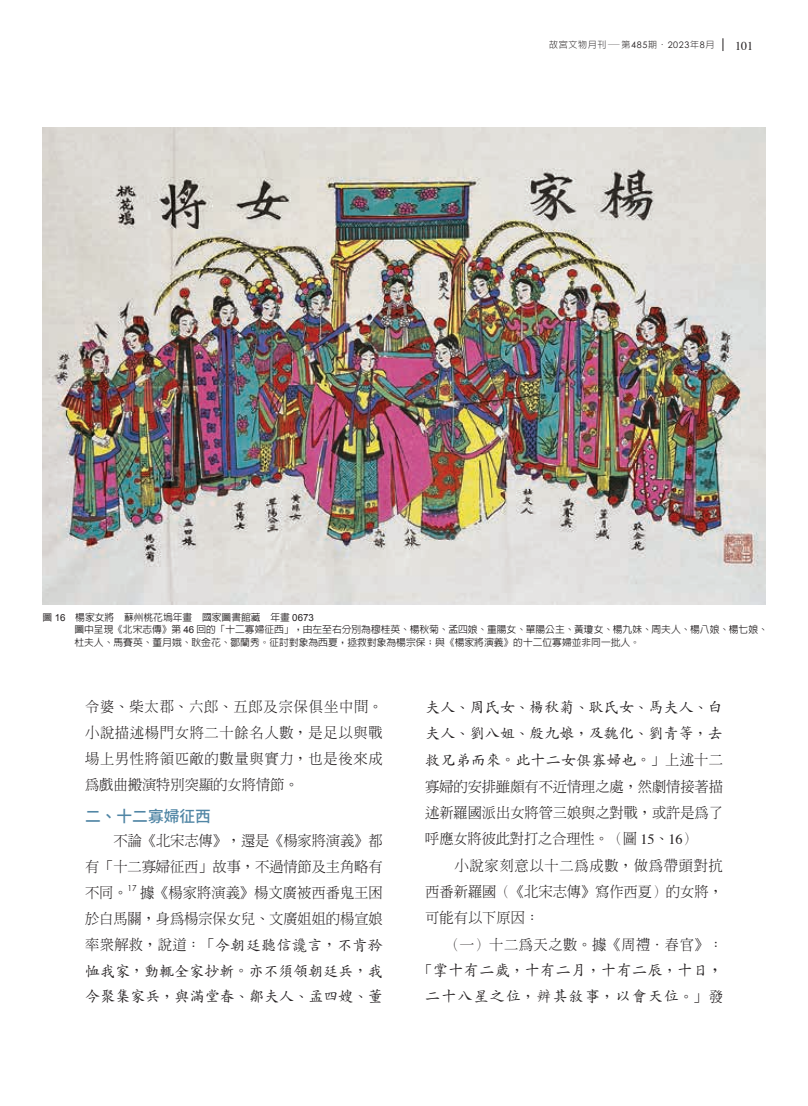
<style>
.page{position:relative;width:808px;height:1106px;background:#fff}
.page>*{position:absolute;margin:0;border:0;box-sizing:border-box;transform-origin:0 0}
.t1{font:500 15.75px "Noto Sans CJ Ktc";color:#5186a5}
.t2{font:500 15px/26.2px "AR Kai B5";letter-spacing:.015em;color:#231f20}
.t3{font:500 15px/26.2px "AR Kai B5";letter-spacing:.06em;color:#231f20;text-align:center}
.t4{font:300 14.25px/26px "AR Ming B5";color:#231f20;text-align:justify}
.t5{font:300 14.25px "AR Ming B5";letter-spacing:.035em;color:#231f20}
.t6{font:12px "Times";color:#231f20}
.t7{font:500 9.75px/12px "AR Hei B5";color:#231f20}
.t8{font:300 9px "AR Hei B5";letter-spacing:.075em;color:#231f20}
.t9{font:8.25px "Century Gothic";color:#231f20}
.s1{font-family:"Century Gothic";font-weight:400}
.s2{font-family:"Adobe Song Std"}
.s3{font-family:"Arial";font-weight:400}
.s4{font-family:"AR Kai B5";font-weight:500;font-size:15px}
.s5{font-family:"AR Ming B5";font-weight:300;font-size:14.25px}
.s6{font-family:"Times";font-weight:400}
</style>
<div class="page">
<svg style="left:723px;top:38px;width:1px;height:13px"></svg>
<img style="left:43px;top:128px;width:722px;height:476px">
<p class="t8" style="left:549px;top:40px;width:167px">故宮文物月刊—第<span class="s1">485</span>期<span class="s2">・</span><span class="s1">2023</span>年<span class="s1">8</span>月</p>
<p class="t6" style="left:735px;top:34px;width:19px">101</p>
<p class="t7" style="left:74px;top:612px;width:695px;text-indent:-32px">圖 <span class="s3">16</span> 楊家女將　蘇州桃花塢年畫　國家圖書館藏　年畫 <span class="s3">0673<br></span>圖中呈現《北宋志傳》第 <span class="s3">46</span> 回的「十二寡婦征西」，由左至右分別為穆桂英、楊秋菊、孟四娘、重陽女、單陽公主、黃瓊女、楊九妹、周夫人、楊八娘、楊七娘、杜夫人、馬賽英、董月娥、耿金花、鄒蘭秀。征討對象為西夏，拯救對象為楊宗保；與《楊家將演義》的十二位寡婦並非同一批人。</p>
<p class="t4" style="left:85px;top:694px;width:299px">令婆、柴太郡、六郎、五郎及宗保俱坐中間。小說描述楊門女將二十餘名人數，是足以與戰場上男性將領匹敵的數量與實力，也是後來成為戲曲搬演特別突顯的女將情節。</p>
<p class="t1" style="left:85px;top:807px;width:127px">二、十二寡婦征西</p>
<p class="t4" style="left:85px;top:828px;width:299px;text-indent:29px">不論《北宋志傳》，還是《楊家將演義》都有「十二寡婦征西」故事，不過情節及主角略有不同。</p>
<p class="t9" style="left:128px;top:883px;width:11px">17</p>
<p class="t4" style="left:85px;top:880px;width:299px;text-indent:55px">據《楊家將演義》楊文廣被西番鬼王困於白馬關，身為楊宗保女兒、文廣姐姐的楊宣娘率眾解救，說道：「<span class="s4">今朝廷聽信讒言</span>，<span class="s4">不肯矜</span></p>
<p class="t2" style="left:85px;top:957px;width:299px">恤我家<span class="s5">，</span>動輒全家抄斬<span class="s5">。</span>亦不須領朝廷兵<span class="s5">，</span>我今聚集家兵<span class="s5">，</span>與滿堂春<span class="s5">、</span>鄒夫人<span class="s5">、</span>孟四嫂<span class="s5">、</span>董</p>
<p class="t2" style="left:425px;top:694px;width:299px;text-align:justify">夫人<span class="s5">、</span>周氏女<span class="s5">、</span>楊秋菊<span class="s5">、</span>耿氏女<span class="s5">、</span>馬夫人<span class="s5">、</span>白夫人<span class="s5">、</span>劉八姐<span class="s5">、</span>殷九娘<span class="s5">，</span>及魏化<span class="s5">、</span>劉青等<span class="s5">，</span>去救兄弟而來<span class="s5">。</span>此十二女俱寡婦也<span class="s5">。」上述十二</span></p>
<p class="t4" style="left:425px;top:773px;width:299px">寡婦的安排雖頗有不近情理之處，然劇情接著描述新羅國派出女將管三娘與之對戰，或許是為了呼應女將彼此對打之合理性。（圖 <span class="s6">15</span>、<span class="s6">16</span>）</p>
<p class="t4" style="left:425px;top:852px;width:299px;text-indent:29px">小說家刻意以十二為成數，做為帶頭對抗西番新羅國（《北宋志傳》寫作西夏）的女將，可能有以下原因：</p>
<p class="t5" style="left:446px;top:937px;width:279px">（一）十二為天之數。據《周禮．春官》：</p>
<p class="t3" style="left:418px;top:957px;width:306px"><span class="s5">「</span>掌十有二歲<span class="s5">，</span>十有二月<span class="s5">，</span>十有二辰<span class="s5">，</span>十日，二十八星之位<span class="s5">，</span>辨其敘事<span class="s5">，</span>以會天位<span class="s5">。」發</span></p>
</div>
